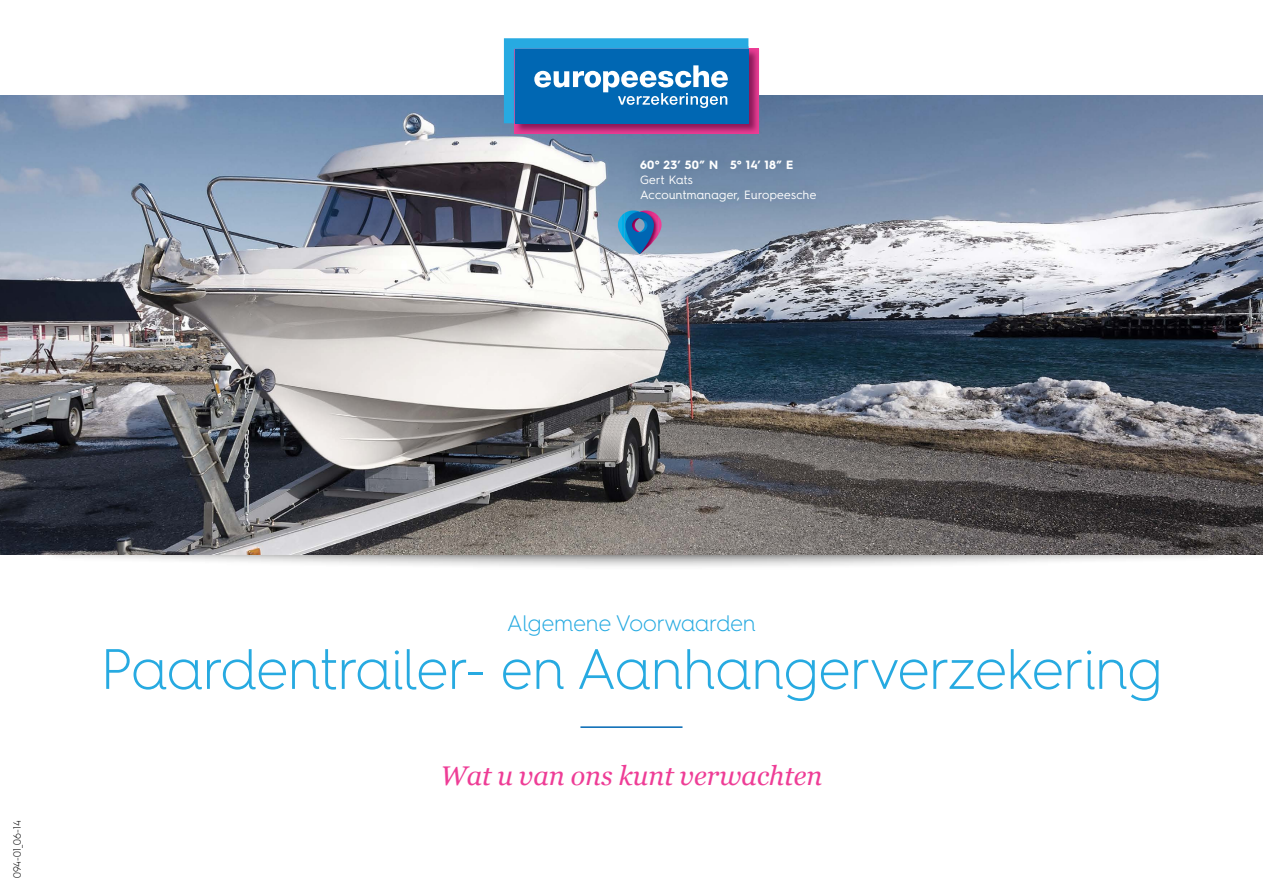
<style>
.page{position:relative;width:1263px;height:893px;background:#fff}
.page>*{position:absolute;margin:0;border:0;box-sizing:border-box;transform-origin:0 0}
.t1{font:300 57px "Hurme Geometric Sans 4";color:#27aae1}
.t2{font:italic 27px "Georgia";color:#ee3d96}
.t3{font:300 22.5px "Hurme Geometric Sans 4";color:#27aae1}
.t4{font:12px/15px "Hurme Geometric Sans 4";letter-spacing:.025em;color:#fff}
.t5{font:700 12px "Hurme Geometric Sans 4";letter-spacing:.025em;color:#fff}
.t6{font:300 10.5px "Hurme Geometric Sans 4";letter-spacing:.01em;color:#000}
</style>
<div class="page">
<div style="left:39px;top:525px;width:1189px;height:45px;background:#000;opacity:.75"></div>
<img style="left:0;top:96px;width:1263px;height:459px">
<hr style="left:580px;top:726px;width:102px;height:2px;background:#0067b3">
<img style="left:514px;top:49px;width:245px;height:85px">
<svg style="left:504px;top:38px;width:244px;height:85px;background:#2482c2"></svg>
<div style="left:623px;top:142px;width:210px;height:76px;background:#1d445d;opacity:.5"></div>
<svg style="left:618px;top:210px;width:43px;height:44px;background:#537cb3"></svg>
<p class="t5" style="left:640px;top:157px;width:155px">60° 23’ 50” N 5° 14’ 18” E</p>
<p class="t4" style="left:640px;top:172px;width:178px">Gert Kats<br>Accountmanager, Europeesche</p>
<p class="t6" style="left:10px;top:878px;width:59px;rotate:-90deg">094-01_06-14</p>
<p class="t3" style="left:507px;top:608px;width:250px">Algemene Voorwaarden</p>
<p class="t1" style="left:101px;top:630px;width:1063px">Paardentrailer- en Aanhangerverzekering</p>
<p class="t2" style="left:440px;top:755px;width:383px">Wat u van ons kunt verwachten</p>
</div>
